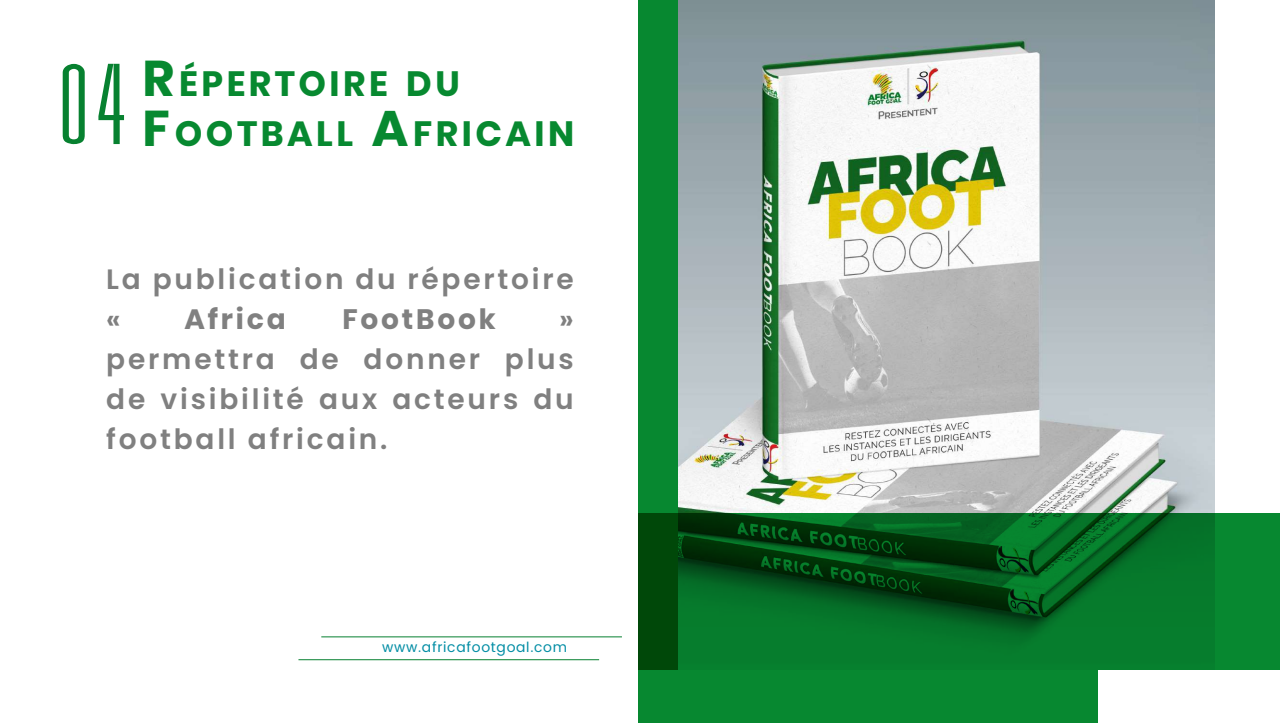
<style>
.page{position:relative;width:1280px;height:723px;background:#fff}
.page>*{position:absolute;margin:0;border:0;box-sizing:border-box;transform-origin:0 0}
.t1{font:700 35px/50px "Poppins";letter-spacing:.1em;color:#078930}
.t2{font:600 28px/40px "Poppins";letter-spacing:.1em;color:#808080}
.t3{font:700 28px "Poppins";letter-spacing:.1em;color:#808080}
.t4{font:14px "Poppins";letter-spacing:.05em;color:#048ea5}
.s1{font-size:50px}
.s2{font-family:"Diner Fatt";font-weight:400;font-size:100px;color:#078130}
</style>
<div class="page">
<div style="left:639px;top:0;width:459px;height:722px;background:#078830"></div>
<img style="left:678px;top:0;width:537px;height:513px">
<svg style="left:639px;top:513px;width:641px;height:156px"></svg>
<hr style="left:298px;top:659px;width:301px;height:1px;background:#078030">
<hr style="left:321px;top:636px;width:301px;height:1px;background:#078030">
<p class="t1" style="left:61px;top:59px;width:515px;text-indent:82px"><span class="s1">R</span>ÉPERTOIRE DU<br><span class="s2">04</span> <span class="s1">F</span>OOTBALL <span class="s1">A</span>FRICAIN</p>
<p class="t2" style="left:106px;top:259px;width:469px">La publication du répertoire «</p>
<p class="t3" style="left:184px;top:302px;width:103px">Africa</p>
<p class="t3" style="left:342px;top:302px;width:155px">FootBook</p>
<p class="t2" style="left:106px;top:299px;width:469px;text-align:justify;text-indent:453px">» permettra de donner plus de visibilité aux acteurs du football africain.</p>
<p class="t4" style="left:382px;top:637px;width:187px">www.africafootgoal.com</p>
</div>
